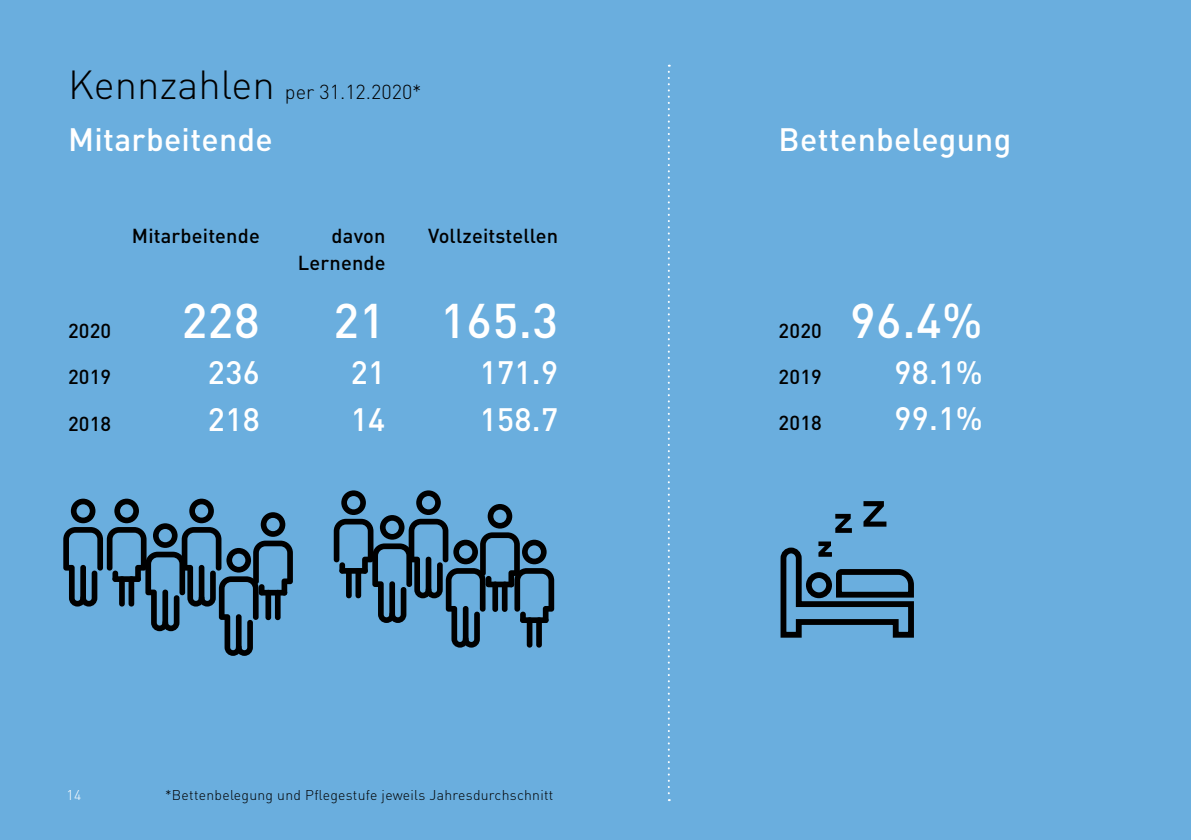
<style>
.page{position:relative;width:1191px;height:840px;background:#fff}
.page>*{position:absolute;margin:0;border:0;box-sizing:border-box;transform-origin:0 0}
.t1{font:500 48px "DIN Pro";letter-spacing:.01em;color:#fff}
.t2{font:500 32px "DIN Pro";letter-spacing:.01em;color:#fff}
.t3{font:500 20px "DIN Pro";letter-spacing:.01em;color:#000}
.t4{font:300 20px "DIN Pro";color:#000}
.t5{font:300 14px "DIN Pro";letter-spacing:.02em;color:#000}
.t6{font:300 14px "DIN Pro";color:#fff}
.s1{font-size:40px}
</style>
<div class="page">
<div style="left:0;top:0;width:1191px;height:839px;background:#6aaede"></div>
<svg style="left:668px;top:65px;width:2px;height:735px"></svg>
<svg style="left:63px;top:498px;width:230px;height:157px"></svg>
<svg style="left:334px;top:490px;width:220px;height:157px"></svg>
<svg style="left:835px;top:513px;width:17px;height:19px"></svg>
<svg style="left:863px;top:501px;width:23px;height:25px"></svg>
<svg style="left:780px;top:541px;width:134px;height:96px"></svg>
<p class="t4" style="left:68px;top:78px;width:355px"><span class="s1">Kennzahlen</span> per 31.12.2020*</p>
<h2 class="t2" style="left:68px;top:118px;width:206px">Mitarbeitende</h2>
<p class="t3" style="left:68px;top:317px;width:45px">2020</p>
<p class="t3" style="left:132px;top:222px;width:129px">Mitarbeitende</p>
<p class="t3" style="left:332px;top:222px;width:55px">davon</p>
<p class="t3" style="left:428px;top:222px;width:132px">Vollzeitstellen</p>
<p class="t3" style="left:298px;top:249px;width:89px">Lernende</p>
<h1 class="t1" style="left:182px;top:288px;width:79px">228</h1>
<h1 class="t1" style="left:333px;top:288px;width:226px">21 165.3</h1>
<p class="t3" style="left:68px;top:363px;width:45px">2019</p>
<h2 class="t2" style="left:208px;top:351px;width:53px">236</h2>
<h2 class="t2" style="left:351px;top:351px;width:36px">21</h2>
<h2 class="t2" style="left:480px;top:351px;width:80px">171.9</h2>
<p class="t3" style="left:68px;top:409px;width:45px">2018</p>
<h2 class="t2" style="left:208px;top:397px;width:53px">218</h2>
<h2 class="t2" style="left:351px;top:397px;width:36px">14</h2>
<h2 class="t2" style="left:480px;top:397px;width:80px">158.7</h2>
<p class="t6" style="left:66px;top:784px;width:17px">14</p>
<p class="t5" style="left:165px;top:785px;width:390px">*Bettenbelegung und Pflegestufe jeweils Jahresdurchschnitt</p>
<h2 class="t2" style="left:778px;top:117px;width:234px">Bettenbelegung</h2>
<p class="t3" style="left:778px;top:316px;width:45px">2020</p>
<h1 class="t1" style="left:850px;top:287px;width:134px">96.4%</h1>
<p class="t3" style="left:778px;top:363px;width:45px">2019</p>
<h2 class="t2" style="left:894px;top:350px;width:90px">98.1%</h2>
<p class="t3" style="left:778px;top:409px;width:45px">2018</p>
<h2 class="t2" style="left:894px;top:396px;width:90px">99.1%</h2>
</div>
